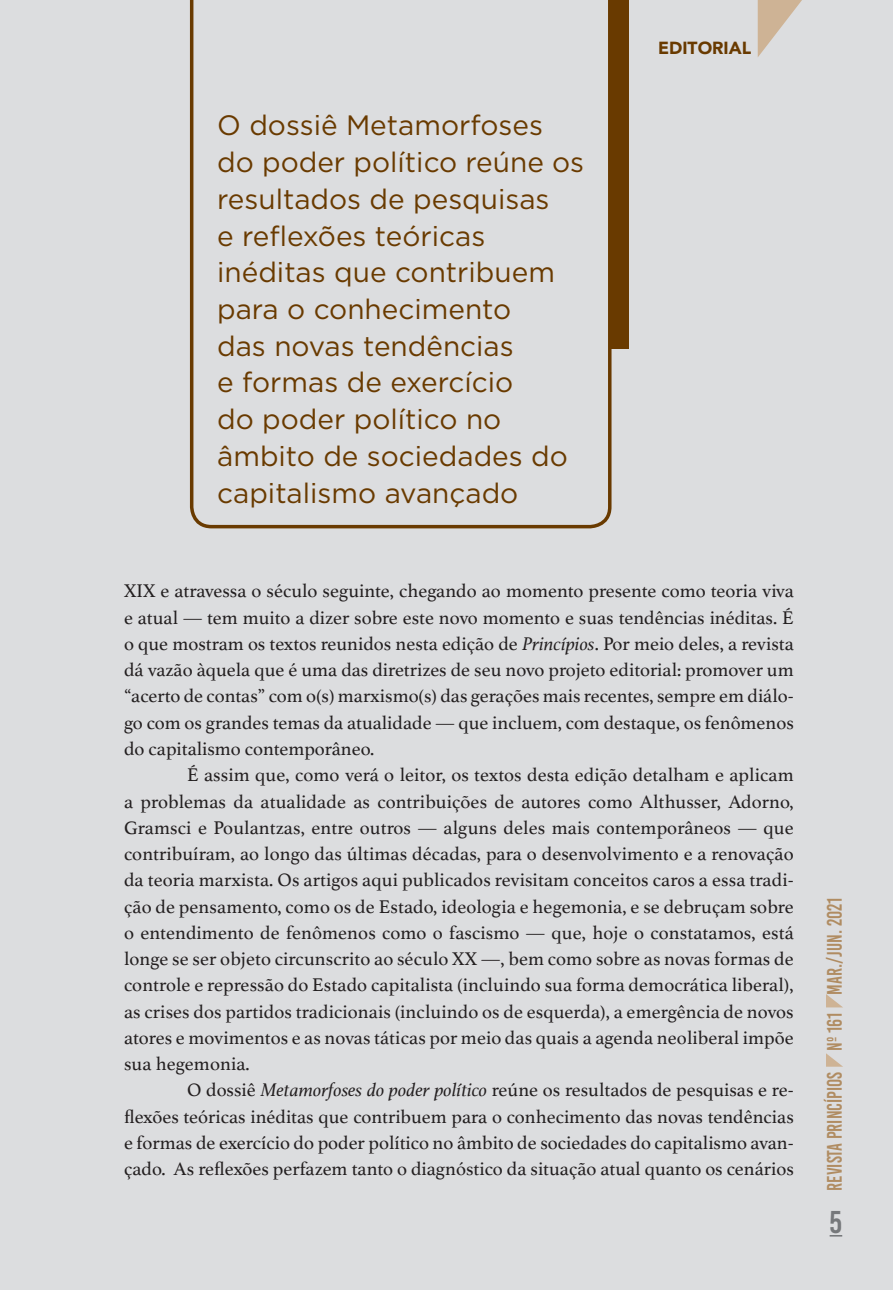
<style>
.page{position:relative;width:893px;height:1290px;background:#fff}
.page>*{position:absolute;margin:0;border:0;box-sizing:border-box;transform-origin:0 0}
.t1{font:31.5px "Bebas Kai";color:#76787b}
.t2{font:28px/36.8px "Gotham";color:#693a00}
.t3{font:21px "Bebas Kai";color:#b08c62;scale:.9 1}
.t4{font:19.25px/26.2px "Athelas";color:#231f20;text-align:justify}
.t5{font:900 17.5px "Avenir";color:#693a00}
.s1{font-style:italic}
</style>
<div class="page">
<hr style="left:0;top:0;width:2px;height:1290px;background:#dcdddf">
<div style="left:2px;top:0;width:891px;height:1290px;background:#dcdddf"></div>
<svg style="left:830px;top:1235px;width:12px;height:1px"></svg>
<svg style="left:758px;top:0;width:44px;height:57px"></svg>
<svg style="left:826px;top:1053px;width:17px;height:14px"></svg>
<svg style="left:826px;top:994px;width:16px;height:13px"></svg>
<svg style="left:190px;top:0;width:421px;height:528px"></svg>
<div style="left:609px;top:0;width:20px;height:349px;background:#693a00"></div>
<p class="t2" style="left:217px;top:106px;width:369px">O dossiê Metamorfoses do poder político reúne os resultados de pesquisas<br>e reflexões teóricas inéditas que contribuem para o conhecimento<br>das novas tendências<br>e formas de exercício<br>do poder político no âmbito de sociedades do capitalismo avançado</p>
<p class="t5" style="left:658px;top:33px;width:94px">EDITORIAL</p>
<p class="t4" style="left:124px;top:577px;width:671px">XIX e atravessa o século seguinte, chegando ao momento presente como teoria viva e atual — tem muito a dizer sobre este novo momento e suas tendências inéditas. É o que mostram os textos reunidos nesta edição de <span class="s1">Princípios</span>. Por meio deles, a revista dá vazão àquela que é uma das diretrizes de seu novo projeto editorial: promover um “acerto de contas” com o(s) marxismo(s) das gerações mais recentes, sempre em diálo&shy;go com os grandes temas da atualidade — que incluem, com destaque, os fenômenos do capitalismo contemporâneo.</p>
<p class="t4" style="left:124px;top:761px;width:671px;text-indent:63px">É assim que, como verá o leitor, os textos desta edição detalham e aplicam a problemas da atualidade as contribuições de autores como Althusser, Adorno, Gramsci e Poulantzas, entre outros — alguns deles mais contemporâneos — que contribuíram, ao longo das últimas décadas, para o desenvolvimento e a renovação da teoria marxista. Os artigos aqui publicados revisitam conceitos caros a essa tradi&shy;ção de pensamento, como os de Estado, ideologia e hegemonia, e se debruçam sobre o entendimento de fenômenos como o fascismo — que, hoje o constatamos, está longe se ser objeto circunscrito ao século XX —, bem como sobre as novas formas de controle e repressão do Estado capitalista (incluindo sua forma democrática liberal), as crises dos partidos tradicionais (incluindo os de esquerda), a emergência de novos atores e movimentos e as novas táticas por meio das quais a agenda neoliberal impõe sua hegemonia.</p>
<p class="t4" style="left:124px;top:1076px;width:671px;text-indent:63px">O dossiê <span class="s1">Metamorfoses do poder político</span> reúne os resultados de pesquisas e re&shy;flexões teóricas inéditas que contribuem para o conhecimento das novas tendências e formas de exercício do poder político no âmbito de sociedades do capitalismo avan&shy;çado. As reflexões perfazem tanto o diagnóstico da situação atual quanto os cenários</p>
<p class="t3" style="left:823px;top:1191px;width:328px;rotate:-90deg">Revista Princípios nº 161 Mar./JUN. 2021</p>
<h1 class="t1" style="left:830px;top:1205px;width:14px">5</h1>
</div>
